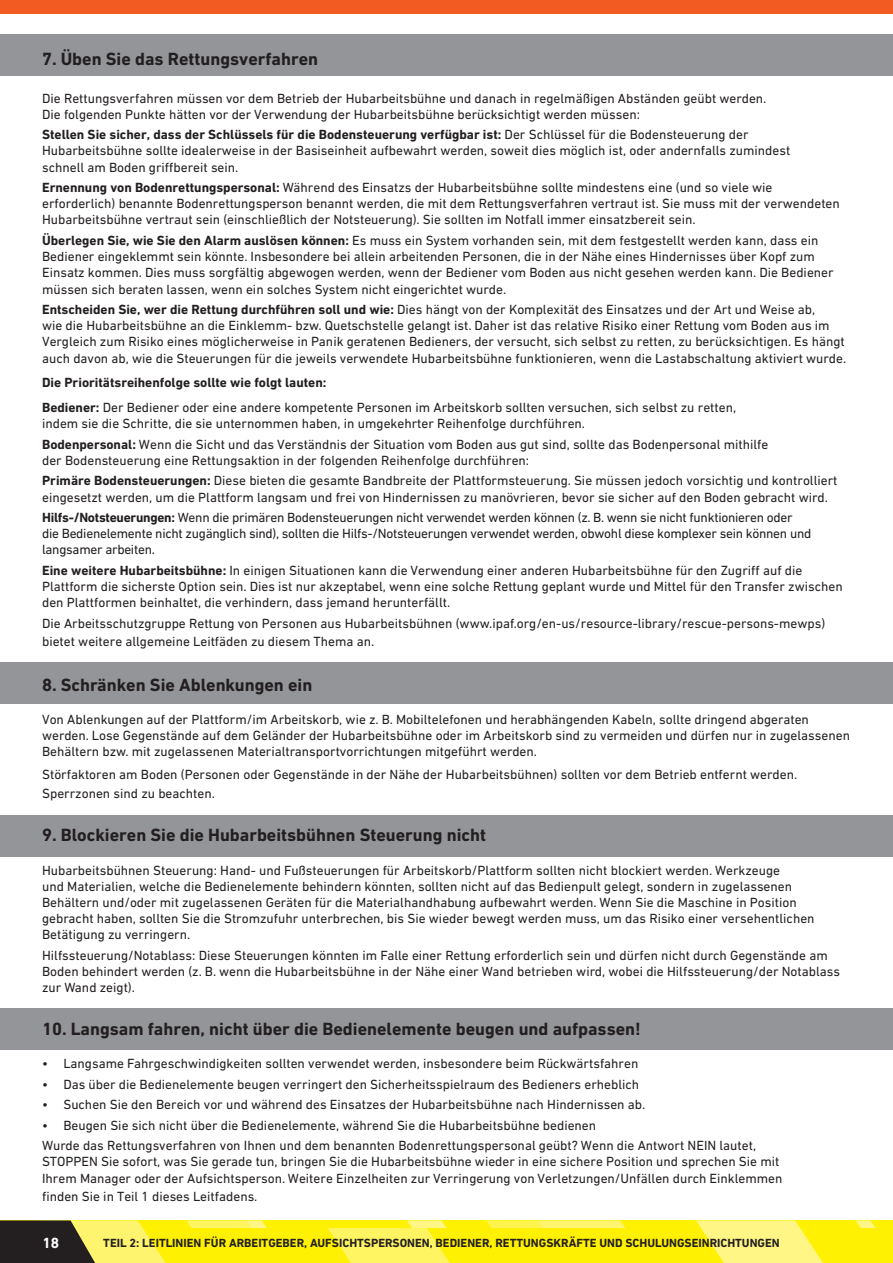
<style>
.page{position:relative;width:893px;height:1263px;background:#fff}
.page>*{position:absolute;margin:0;border:0;box-sizing:border-box;transform-origin:0 0}
.Sub_Titles{font:700 18px "DIN Next CYR";color:#231f20}
.t1{font:700 15px "DIN Next CYR";color:#fff}
.Body{font:13.5px/16.2px "DIN Next CYR";color:#231f20}
.Body-2{font:13.5px/16.2px "DIN Next CYR";letter-spacing:-.02em;color:#231f20}
.Body-3{font:700 13.5px "DIN Next CYR";color:#231f20}
.t2{font:700 12px "DIN Next CYR";color:#231f20}
.s1{font-weight:700}
</style>
<div class="page">
<div style="left:0;top:1220px;width:893px;height:43px;background:#fff101"></div>
<svg style="left:856px;top:1220px;width:20px;height:8px"></svg>
<svg style="left:486px;top:1220px;width:140px;height:8px"></svg>
<svg style="left:328px;top:1220px;width:122px;height:43px"></svg>
<svg style="left:696px;top:1220px;width:127px;height:43px"></svg>
<svg style="left:0;top:1220px;width:267px;height:43px"></svg>
<div style="left:0;top:0;width:893px;height:14px;background:#f25b21"></div>
<div style="left:0;top:663px;width:893px;height:41px;background:#939598"></div>
<div style="left:0;top:1009px;width:893px;height:41px;background:#939598"></div>
<div style="left:0;top:815px;width:893px;height:41px;background:#939598"></div>
<div style="left:0;top:35px;width:893px;height:41px;background:#939598"></div>
<p class="Sub_Titles" style="left:42px;top:48px;width:278px">7. Üben Sie das Rettungsverfahren</p>
<p class="Body" style="left:42px;top:90px;width:726px">Die Rettungsverfahren müssen vor dem Betrieb der Hubarbeitsbühne und danach in regelmäßigen Abständen geübt werden.<br>Die folgenden Punkte hätten vor der Verwendung der Hubarbeitsbühne berücksichtigt werden müssen:</p>
<p class="Body" style="left:42px;top:126px;width:750px"><span class="s1">Stellen Sie sicher, dass der Schlüssels für die Bodensteuerung verfügbar ist:</span> Der Schlüssel für die Bodensteuerung der<br>Hubarbeitsbühne sollte idealerweise in der Basiseinheit aufbewahrt werden, soweit dies möglich ist, oder andernfalls zumindest schnell am Boden griffbereit sein.</p>
<p class="Body" style="left:42px;top:179px;width:799px"><span class="s1">Ernennung von Bodenrettungspersonal:</span> Während des Einsatzs der Hubarbeitsbühne sollte mindestens eine (und so viele wie erforderlich) benannte Bodenrettungsperson benannt werden, die mit dem Rettungsverfahren vertraut ist. Sie muss mit der verwendeten<br>Hubarbeitsbühne vertraut sein (einschließlich der Notsteuerung). Sie sollten im Notfall immer einsatzbereit sein.</p>
<p class="Body" style="left:42px;top:232px;width:793px"><span class="s1">Überlegen Sie, wie Sie den Alarm auslösen können:</span> Es muss ein System vorhanden sein, mit dem festgestellt werden kann, dass ein Bediener eingeklemmt sein könnte. Insbesondere bei allein arbeitenden Personen, die in der Nähe eines Hindernisses über Kopf zum Einsatz kommen. Dies muss sorgfältig abgewogen werden, wenn der Bediener vom Boden aus nicht gesehen werden kann. Die Bediener müssen sich beraten lassen, wenn ein solches System nicht eingerichtet wurde.</p>
<p class="Body" style="left:42px;top:301px;width:806px"><span class="s1">Entscheiden Sie, wer die Rettung durchführen soll und wie:</span> Dies hängt von der Komplexität des Einsatzes und der Art und Weise ab,<br>wie die Hubarbeitsbühne an die Einklemm- bzw. Quetschstelle gelangt ist. Daher ist das relative Risiko einer Rettung vom Boden aus im Vergleich zum Risiko eines möglicherweise in Panik geratenen Bedieners, der versucht, sich selbst zu retten, zu berücksichtigen. Es hängt auch davon ab, wie die Steuerungen für die jeweils verwendete Hubarbeitsbühne funktionieren, wenn die Lastabschaltung aktiviert wurde.</p>
<p class="Body-3" style="left:42px;top:375px;width:286px">Die Prioritätsreihenfolge sollte wie folgt lauten:</p>
<p class="Body" style="left:42px;top:399px;width:696px"><span class="s1">Bediener:</span> Der Bediener oder eine andere kompetente Personen im Arbeitskorb sollten versuchen, sich selbst zu retten, indem sie die Schritte, die sie unternommen haben, in umgekehrter Reihenfolge durchführen.</p>
<p class="Body" style="left:42px;top:436px;width:728px"><span class="s1">Bodenpersonal:</span> Wenn die Sicht und das Verständnis der Situation vom Boden aus gut sind, sollte das Bodenpersonal mithilfe der Bodensteuerung eine Rettungsaktion in der folgenden Reihenfolge durchführen:</p>
<p class="Body" style="left:42px;top:472px;width:797px"><span class="s1">Primäre Bodensteuerungen:</span> Diese bieten die gesamte Bandbreite der Plattformsteuerung. Sie müssen jedoch vorsichtig und kontrolliert eingesetzt werden, um die Plattform langsam und frei von Hindernissen zu manövrieren, bevor sie sicher auf den Boden gebracht wird.</p>
<p class="Body-2" style="left:42px;top:509px;width:771px"><span class="s1">Hilfs-/Notsteuerungen:</span> Wenn die primären Bodensteuerungen nicht verwendet werden können (z. B. wenn sie nicht funktionieren oder die Bedienelemente nicht zugänglich sind), sollten die Hilfs-/Notsteuerungen verwendet werden, obwohl diese komplexer sein können und langsamer arbeiten.</p>
<p class="Body" style="left:42px;top:562px;width:802px"><span class="s1">Eine weitere Hubarbeitsbühne:</span> In einigen Situationen kann die Verwendung einer anderen Hubarbeitsbühne für den Zugriff auf die<br>Plattform die sicherste Option sein. Dies ist nur akzeptabel, wenn eine solche Rettung geplant wurde und Mittel für den Transfer zwischen den Plattformen beinhaltet, die verhindern, dass jemand herunterfällt.</p>
<p class="Body" style="left:42px;top:614px;width:785px;line-height:18px">Die Arbeitsschutzgruppe Rettung von Personen aus Hubarbeitsbühnen (www.ipaf.org/en-us/resource-library/rescue-persons-mewps) bietet weitere allgemeine Leitfäden zu diesem Thema an.</p>
<p class="Sub_Titles" style="left:42px;top:674px;width:272px">8. Schränken Sie Ablenkungen ein</p>
<p class="Body" style="left:42px;top:711px;width:809px">Von Ablenkungen auf der Plattform/im Arbeitskorb, wie z. B. Mobiltelefonen und herabhängenden Kabeln, sollte dringend abgeraten werden. Lose Gegenstände auf dem Geländer der Hubarbeitsbühne oder im Arbeitskorb sind zu vermeiden und dürfen nur in zugelassenen<br>Behältern bzw. mit zugelassenen Materialtransportvorrichtungen mitgeführt werden.</p>
<p class="Body" style="left:42px;top:764px;width:757px;line-height:19.5px">Störfaktoren am Boden (Personen oder Gegenstände in der Nähe der Hubarbeitsbühnen) sollten vor dem Betrieb entfernt werden.<br>Sperrzonen sind zu beachten.</p>
<p class="Sub_Titles" style="left:42px;top:825px;width:445px">9. Blockieren Sie die Hubarbeitsbühnen Steuerung nicht</p>
<p class="Body" style="left:42px;top:862px;width:774px">Hubarbeitsbühnen Steuerung: Hand- und Fußsteuerungen für Arbeitskorb/Plattform sollten nicht blockiert werden. Werkzeuge<br>und Materialien, welche die Bedienelemente behindern könnten, sollten nicht auf das Bedienpult gelegt, sondern in zugelassenen Behältern und/oder mit zugelassenen Geräten für die Materialhandhabung aufbewahrt werden. Wenn Sie die Maschine in Position gebracht haben, sollten Sie die Stromzufuhr unterbrechen, bis Sie wieder bewegt werden muss, um das Risiko einer versehentlichen Betätigung zu verringern.</p>
<p class="Body" style="left:42px;top:947px;width:799px">Hilfssteuerung/Notablass: Diese Steuerungen könnten im Falle einer Rettung erforderlich sein und dürfen nicht durch Gegenstände am<br>Boden behindert werden (z. B. wenn die Hubarbeitsbühne in der Nähe einer Wand betrieben wird, wobei die Hilfssteuerung/der Notablass zur Wand zeigt).</p>
<p class="Sub_Titles" style="left:42px;top:1018px;width:600px">10. Langsam fahren, nicht über die Bedienelemente beugen und aufpassen!</p>
<p class="Body" style="left:42px;top:1055px;width:598px">• Langsame Fahrgeschwindigkeiten sollten verwendet werden, insbesondere beim Rückwärtsfahren</p>
<p class="Body" style="left:42px;top:1076px;width:599px">• Das über die Bedienelemente beugen verringert den Sicherheitsspielraum des Bedieners erheblich</p>
<p class="Body" style="left:42px;top:1096px;width:605px">• Suchen Sie den Bereich vor und während des Einsatzes der Hubarbeitsbühne nach Hindernissen ab.</p>
<p class="Body" style="left:42px;top:1117px;width:556px">• Beugen Sie sich nicht über die Bedienelemente, während Sie die Hubarbeitsbühne bedienen</p>
<p class="Body" style="left:42px;top:1137px;width:742px">Wurde das Rettungsverfahren von Ihnen und dem benannten Bodenrettungspersonal geübt? Wenn die Antwort NEIN lautet,<br>STOPPEN Sie sofort, was Sie gerade tun, bringen Sie die Hubarbeitsbühne wieder in eine sichere Position und sprechen Sie mit<br>Ihrem Manager oder der Aufsichtsperson. Weitere Einzelheiten zur Verringerung von Verletzungen/Unfällen durch Einklemmen</p>
<p class="Body" style="left:42px;top:1188px;width:217px">finden Sie in Teil 1 dieses Leitfadens.</p>
<p class="t1" style="left:43px;top:1233px;width:18px">18</p>
<p class="t2" style="left:103px;top:1236px;width:678px">TEIL 2: LEITLINIEN FÜR ARBEITGEBER, AUFSICHTSPERSONEN, BEDIENER, RETTUNGSKRÄFTE UND SCHULUNGSEINRICHTUNGEN</p>
</div>
